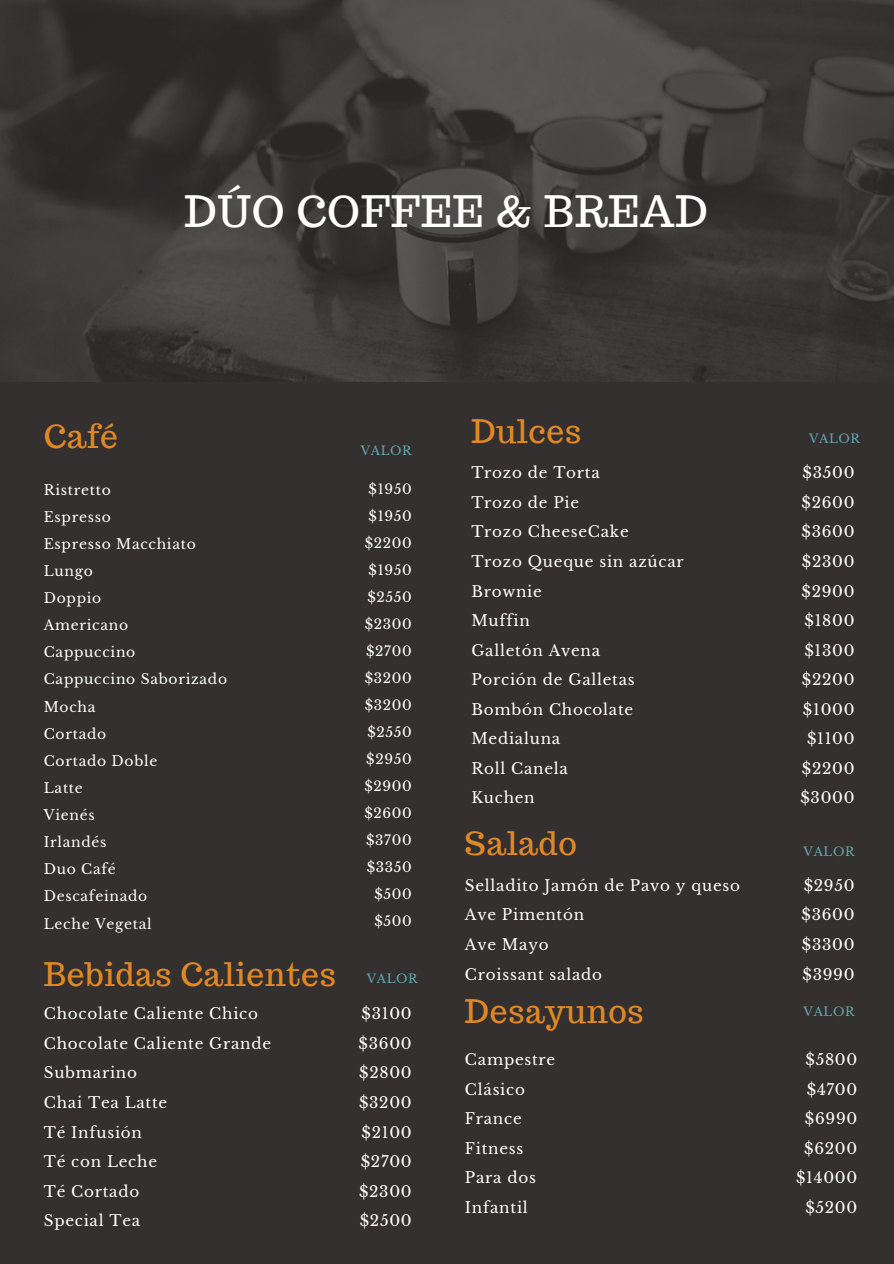
<style>
.page{position:relative;width:894px;height:1264px;background:#fff}
.page>*{position:absolute;margin:0;border:0;box-sizing:border-box;transform-origin:0 0}
.t1{font:42.45px "Trocchi";letter-spacing:.02em;color:#fff}
.t2{font:31.8px "Trocchi";letter-spacing:.02em;color:#e08826}
.t3{font:15.15px/29.5px "Libre Baskerville";letter-spacing:.05em;color:#fff}
.t4{font:13.95px/27.2px "Libre Baskerville";letter-spacing:.05em;color:#fff}
.t5{font:13.5px/27px "Libre Baskerville";letter-spacing:.05em;color:#fff;text-align:right}
.t6{font:12.15px "Libre Baskerville";letter-spacing:.05em;color:#63a9b1}
</style>
<div class="page">
<div style="left:0;top:0;width:893px;height:1263px;background:#343030"></div>
<img style="left:0;top:0;width:893px;height:382px">
<h1 class="t1" style="left:184px;top:183px;width:524px">DÚO COFFEE &amp; BREAD</h1>
<h2 class="t2" style="left:44px;top:415px;width:76px">Café</h2>
<p class="t4" style="left:44px;top:476px;width:185px">Ristretto<br>Espresso<br>Espresso Macchiato<br>Lungo<br>Doppio<br>Americano<br>Cappuccino<br>Cappuccino Saborizado<br>Mocha<br>Cortado<br>Cortado Doble<br>Latte<br>Vienés<br>Irlandés<br>Duo Café<br>Descafeinado<br>Leche Vegetal</p>
<h2 class="t2" style="left:44px;top:953px;width:293px">Bebidas Calientes</h2>
<p class="t3" style="left:44px;top:999px;width:229px">Chocolate Caliente Chico<br>Chocolate Caliente Grande<br>Submarino<br>Chai Tea Latte<br>Té Infusión<br>Té con Leche<br>Té Cortado<br>Special Tea</p>
<h3 class="t6" style="left:360px;top:443px;width:52px">VALOR</h3>
<h4 class="t5" style="left:364px;top:475px;width:49px">$1950 $1950 $2200 $1950 $2550 $2300 $2700 $3200 $3200 $2550 $2950 $2900 $2600 $3700 $3350 $500 $500</h4>
<h3 class="t6" style="left:366px;top:971px;width:52px">VALOR</h3>
<h3 class="t3" style="left:358px;top:999px;width:55px;text-align:justify">$3100 $3600 $2800 $3200 $2100 $2700 $2300 $2500</h3>
<h2 class="t2" style="left:471px;top:410px;width:111px">Dulces</h2>
<p class="t3" style="left:471px;top:458px;width:214px">Trozo de Torta<br>Trozo de Pie<br>Trozo CheeseCake<br>Trozo Queque sin azúcar<br>Brownie<br>Muffin<br>Galletón Avena<br>Porción de Galletas<br>Bombón Chocolate<br>Medialuna<br>Roll Canela<br>Kuchen</p>
<h2 class="t2" style="left:465px;top:822px;width:113px">Salado</h2>
<p class="t3" style="left:465px;top:870px;width:276px">Selladito Jamón de Pavo y queso<br>Ave Pimentón<br>Ave Mayo<br>Croissant salado</p>
<h3 class="t6" style="left:808px;top:431px;width:52px">VALOR</h3>
<h3 class="t3" style="left:800px;top:458px;width:56px;text-align:center">$3500 $2600 $3600 $2300 $2900 $1800 $1300 $2200 $1000 $1100 $2200 $3000</h3>
<h3 class="t6" style="left:803px;top:843px;width:52px">VALOR</h3>
<h3 class="t3" style="left:801px;top:870px;width:55px;text-align:justify">$2950 $3600 $3300 $3990</h3>
<h2 class="t2" style="left:465px;top:990px;width:180px">Desayunos</h2>
<p class="t6" style="left:803px;top:1004px;width:52px">VALOR</p>
<h3 class="t3" style="left:465px;top:1045px;width:92px">Campestre<br>Clásico<br>France<br>Fitness<br>Para dos<br>Infantil</h3>
<h3 class="t3" style="left:795px;top:1045px;width:63px;text-align:right">$5800 $4700 $6990 $6200 $14000 $5200</h3>
</div>
